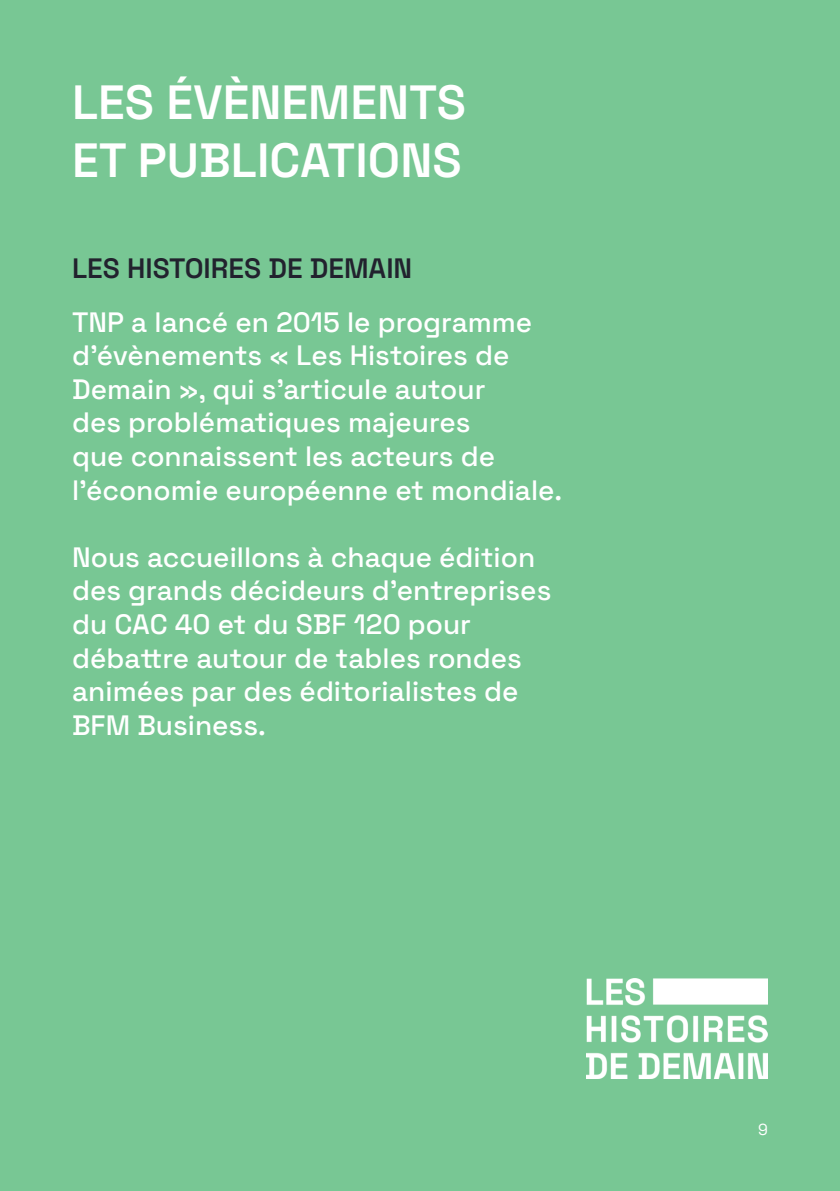
<style>
.page{position:relative;width:840px;height:1191px;background:#fff}
.page>*{position:absolute;margin:0;border:0;box-sizing:border-box;transform-origin:0 0}
.t1{font:600 48px/57.6px "Space Grotesk";color:#fff}
.t2{font:500 28px/33.6px "Space Grotesk";color:#fff}
.t3{font:600 28px "Space Grotesk";color:#22222e}
.t4{font:16px "Space Grotesk";color:#fff}
</style>
<div class="page">
<div style="left:0;top:0;width:839px;height:1191px;background:#78c794"></div>
<img style="left:586px;top:978px;width:181px;height:100px">
<h1 class="t1" style="left:72px;top:70px;width:395px">LES ÉVÈNEMENTS<br>ET PUBLICATIONS</h1>
<p class="t3" style="left:72px;top:246px;width:341px">LES HISTOIRES DE DEMAIN</p>
<p class="t2" style="left:72px;top:303px;width:491px">TNP a lancé en 2015 le programme d’évènements « Les Histoires de<br>Demain », qui s’articule autour<br>des problématiques majeures<br>que connaissent les acteurs de l’économie européenne et mondiale.</p>
<p class="t2" style="left:72px;top:538px;width:480px">Nous accueillons à chaque édition des grands décideurs d’entreprises du CAC 40 et du SBF 120 pour débattre autour de tables rondes animées par des éditorialistes de<br>BFM Business.</p>
<p class="t4" style="left:757px;top:1117px;width:11px">9</p>
</div>
